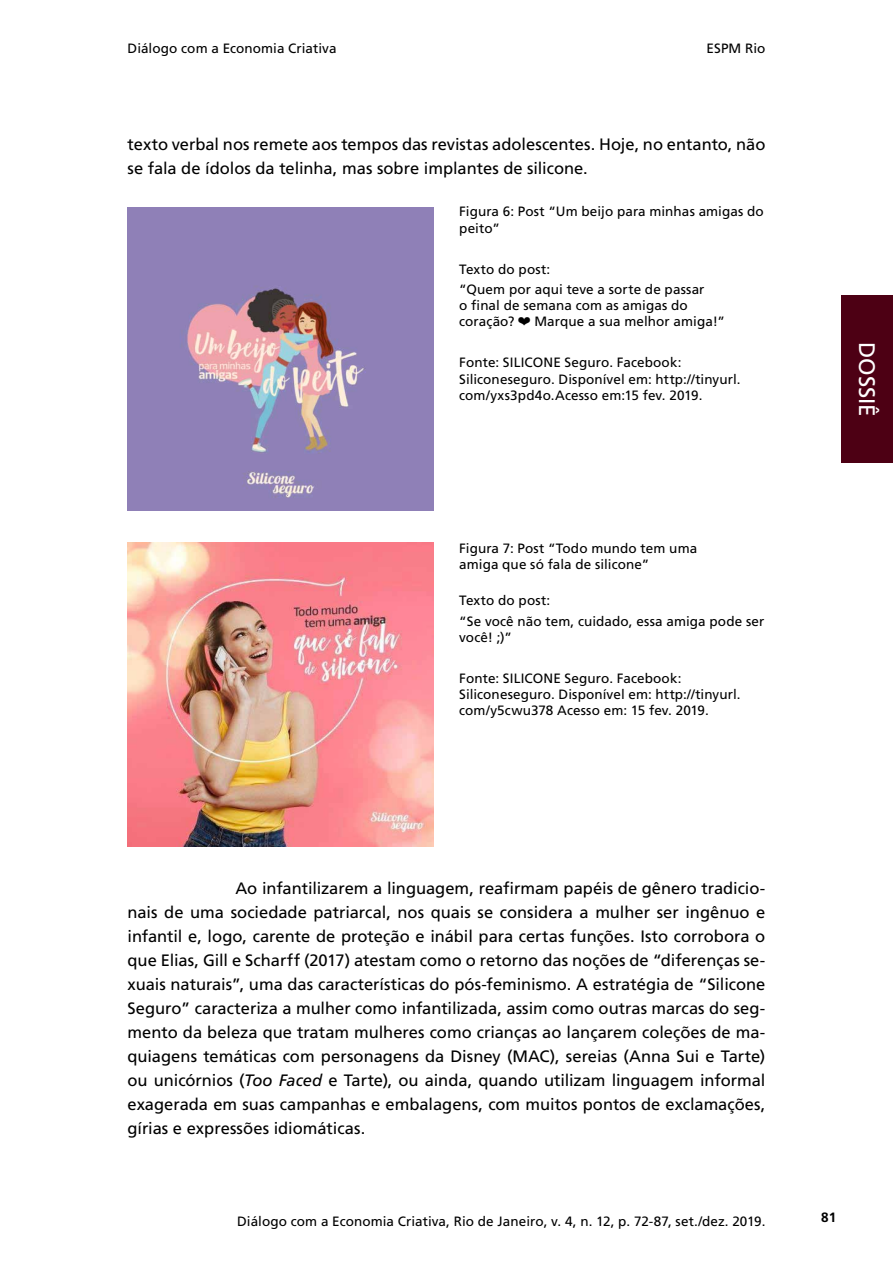
<style>
.page{position:relative;width:893px;height:1263px;background:#fff}
.page>*{position:absolute;margin:0;border:0;box-sizing:border-box;transform-origin:0 0}
.t1{font:22.5px "Frutiger LT Std";letter-spacing:-.005em;color:#fff}
._11-Corpo_de_texto_c{font:16.5px/24px "Frutiger LT Std";color:#000}
._20-Legenda_de_tabel{font:13.5px/16.2px "Frutiger LT Std";letter-spacing:.005em;color:#000}
.t2{font:700 13.5px "Frutiger LT Std";color:#000}
.s1{font-style:italic}
</style>
<div class="page">
<div style="left:842px;top:295px;width:51px;height:168px;background:#4d0014"></div>
<img style="left:128px;top:542px;width:306px;height:304px">
<img style="left:128px;top:208px;width:306px;height:303px">
<p class="_20-Legenda_de_tabel" style="left:128px;top:40px;width:210px">Diálogo com a Economia Criativa</p>
<p class="_20-Legenda_de_tabel" style="left:706px;top:40px;width:60px">ESPM Rio</p>
<p class="_11-Corpo_de_texto_c" style="left:128px;top:132px;width:639px">texto verbal nos remete aos tempos das revistas adolescentes. Hoje, no entanto, não se fala de ídolos da telinha, mas sobre implantes de silicone.</p>
<p class="_20-Legenda_de_tabel" style="left:459px;top:204px;width:306px">Figura 6: Post “Um beijo para minhas amigas do peito”</p>
<p class="_20-Legenda_de_tabel" style="left:459px;top:261px;width:92px">Texto do post:</p>
<p class="_20-Legenda_de_tabel" style="left:459px;top:281px;width:267px">“Quem por aqui teve a sorte de passar<br>o final de semana com as amigas do coração? ❤ Marque a sua melhor amiga!”</p>
<p class="_20-Legenda_de_tabel" style="left:459px;top:355px;width:283px">Fonte: SILICONE Seguro. Facebook:<br>Siliconeseguro. Disponível em: http://tinyurl. com/yxs3pd4o.Acesso em:15 fev. 2019.</p>
<p class="_20-Legenda_de_tabel" style="left:459px;top:540px;width:240px">Figura 7: Post “Todo mundo tem uma amiga que só fala de silicone”</p>
<p class="_20-Legenda_de_tabel" style="left:459px;top:593px;width:92px">Texto do post:</p>
<p class="_20-Legenda_de_tabel" style="left:459px;top:613px;width:307px">“Se você não tem, cuidado, essa amiga pode ser você! ;)”</p>
<p class="_20-Legenda_de_tabel" style="left:459px;top:670px;width:283px">Fonte: SILICONE Seguro. Facebook:<br>Siliconeseguro. Disponível em: http://tinyurl. com/y5cwu378 Acesso em: 15 fev. 2019.</p>
<h1 class="t1" style="left:880px;top:342px;width:76px;rotate:90deg">DOSSIÊ</h1>
<p class="_11-Corpo_de_texto_c" style="left:128px;top:876px;width:639px;text-align:justify;text-indent:108px">Ao infantilizarem a linguagem, reafirmam papéis de gênero tradicio&shy;nais de uma sociedade patriarcal, nos quais se considera a mulher ser ingênuo e infantil e, logo, carente de proteção e inábil para certas funções. Isto corrobora o que Elias, Gill e Scharff (2017) atestam como o retorno das noções de “diferenças se&shy;xuais naturais”, uma das características do pós-feminismo. A estratégia de “Silicone Seguro” caracteriza a mulher como infantilizada, assim como outras marcas do seg&shy;mento da beleza que tratam mulheres como crianças ao lançarem coleções de ma&shy;quiagens temáticas com personagens da Disney (MAC), sereias (Anna Sui e Tarte) ou unicórnios (<span class="s1">Too Faced</span> e Tarte), ou ainda, quando utilizam linguagem informal exagerada em suas campanhas e embalagens, com muitos pontos de exclamações, gírias e expressões idiomáticas.</p>
<p class="_20-Legenda_de_tabel" style="left:237px;top:1213px;width:530px">Diálogo com a Economia Criativa, Rio de Janeiro, v. 4, n. 12, p. 72-87, set./dez. 2019.</p>
<p class="t2" style="left:821px;top:1209px;width:16px">81</p>
</div>
